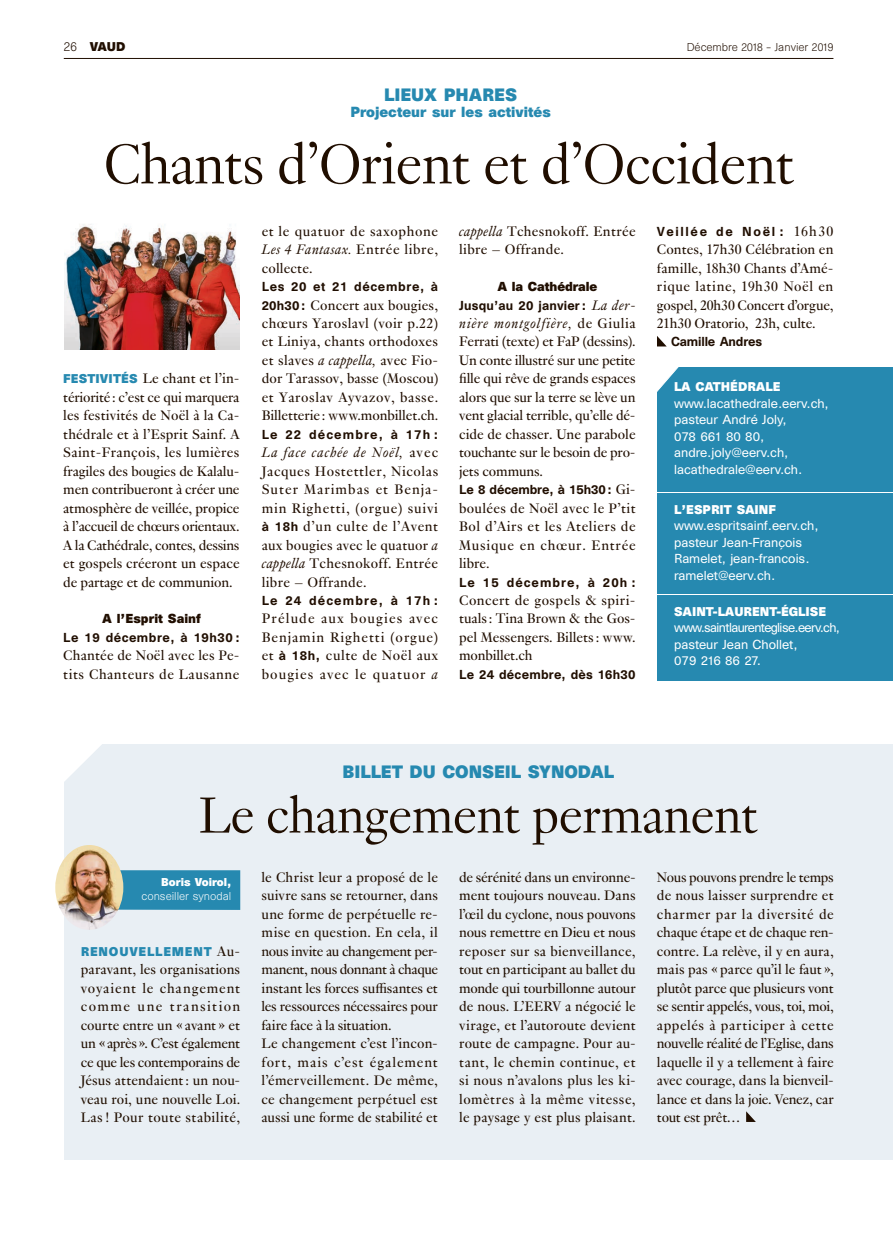
<style>
.page{position:relative;width:893px;height:1234px;background:#fff}
.page>*{position:absolute;margin:0;border:0;box-sizing:border-box;transform-origin:0 0}
.REF_Titres_indd{font:300 61.5px "Genath";letter-spacing:-.02em;color:#200e00}
.REF_Titres_indd-2{font:300 55.5px "Genath";letter-spacing:-.02em;color:#200e00}
.REF_Texte_indd{font:700 16.5px "Unica SB";letter-spacing:-.005em;color:#2689b0}
.REF_Texte_indd-2{font:15px/18.5px "Genath";letter-spacing:.01em;color:#200e00;text-align:justify}
.REF_Texte_indd-3{font:15px/18.5px "Genath";letter-spacing:.035em;color:#200e00}
.REF_Titre-encadre_in{font:700 13.5px "Unica SB";color:#2689b0}
.REF_Texte-encadre_in{font:12px/16.5px "Unica SB";color:#fff}
.REF_Texte-encadre_in-2{font:12px/16.5px "Unica SB";letter-spacing:-.05em;color:#fff}
.REF_Texte_indd-4{font:500 12px "Unica SB";letter-spacing:.045em;color:#200e00}
.REF_Texte_indd-5{font:500 12px/18.5px "Unica SB";letter-spacing:.01em;color:#200e00;text-align:center}
.REF_Texte_indd-6{font:500 12px "Unica SB";letter-spacing:.095em;color:#200e00}
.REF_Texte_indd-7{font:500 12px "Unica SB";letter-spacing:-.005em;color:#200e00}
.REF_Texte_indd-8{font:500 12px "Unica SB";letter-spacing:.025em;color:#200e00}
.REF_Texte_indd-9{font:500 12px "Unica SB";letter-spacing:.14em;color:#200e00}
.REF_Texte_indd-10{font:500 12px "Unica SB";letter-spacing:.09em;color:#200e00}
.REF_Intertitre_indd{font:700 12px "Unica SB";color:#200e00}
.REF_Texte_indd-11{font:500 12px "Unica SB";letter-spacing:-.01em;color:#200e00}
.REF_Texte-encadre_in-3{font:12px "Unica SB";letter-spacing:-.02em;color:#fff}
.REF_Texte-encadre_in-4{font:700 11.7px "Unica SB";color:#fff}
.REF_Texte_indd-12{font:700 11.7px "Unica SB";letter-spacing:.065em;color:#2689b0}
.REF_Texte_indd-13{font:700 11.7px "Unica SB";color:#fff}
.t1{font:700 11.7px "Unica SB";color:#200e00}
.t2{font:300 10.5px "Unica SB";color:#200e00}
.REF_legendes_copyrig{font:300 10.5px "Unica SB";color:#fff}
.REF_legendes_copyrig-2{font:700 10.5px "Unica SB";color:#fff}
.s1{font-weight:300;font-size:12px}
.s2{font-family:"Unica SB";font-weight:700;font-size:11.7px;color:#2689b0}
.s3{font-style:italic}
.s4{font-family:"Unica SB";font-weight:500;font-size:12px}
.s5{font-weight:700}
.s6{font-family:"Genath";font-weight:400;font-style:italic;font-size:15px}
.s7{font-family:"Genath";font-weight:400;font-size:15px}
.s8{font-family:"Genath";font-weight:400;font-size:15px;color:#200e00}
</style>
<div class="page">
<div style="left:65px;top:743px;width:828px;height:415px;background:#e9eff4"></div>
<svg style="left:64px;top:743px;width:61px;height:41px"></svg>
<svg style="left:746px;top:1111px;width:9px;height:10px"></svg>
<div style="left:123px;top:870px;width:117px;height:39px;background:#2689b0"></div>
<div style="left:657px;top:493px;width:236px;height:100px;background:#2689b0"></div>
<div style="left:657px;top:594px;width:236px;height:86px;background:#2689b0"></div>
<div style="left:657px;top:366px;width:236px;height:125px;background:#2689b0"></div>
<svg style="left:657px;top:366px;width:25px;height:26px"></svg>
<img style="left:55px;top:844px;width:68px;height:85px">
<svg style="left:657px;top:336px;width:10px;height:10px"></svg>
<img style="left:65px;top:224px;width:175px;height:125px">
<hr style="left:64px;top:58px;width:769px;height:1px;background:#200e00">
<p class="t1" style="left:64px;top:39px;width:63px"><span class="s1">26</span> VAUD</p>
<p class="t2" style="left:687px;top:41px;width:148px">Décembre 2018 – Janvier 2019</p>
<p class="REF_Texte_indd" style="left:384px;top:84px;width:134px">LIEUX PHARES</p>
<p class="REF_Titre-encadre_in" style="left:350px;top:104px;width:202px">Projecteur sur les activités</p>
<p class="REF_Titres_indd" style="left:103px;top:121px;width:693px">Chants d’Orient et d’Occident</p>
<p class="REF_Texte_indd-2" style="left:63px;top:368px;width:178px"><span class="s2">FESTIVITÉS</span> Le chant et l’in&shy;tériorité : c’est ce qui marquera les festivités de Noël à la Ca&shy;thédrale et à l’Esprit Sainf. A Saint-François, les lumières fragiles des bougies de Kalalu&shy;men contribueront à créer une atmosphère de veillée, propice à l’accueil de chœurs orientaux.<br>A la Cathédrale, contes, dessins et gospels créeront un espace de partage et de communion.</p>
<p class="REF_Intertitre_indd" style="left:102px;top:611px;width:100px">A l’Esprit Sainf</p>
<p class="REF_Texte_indd-4" style="left:63px;top:629px;width:178px">Le 19 décembre, à 19h30 :</p>
<p class="REF_Texte_indd-3" style="left:63px;top:645px;width:178px">Chantée de Noël avec les Pe&shy;tits Chanteurs de Lausanne</p>
<p class="REF_Texte_indd-2" style="left:262px;top:220px;width:178px">et le quatuor de saxophone <span class="s3">Les 4 Fantasax.</span> Entrée libre, collecte.</p>
<p class="REF_Texte_indd-4" style="left:262px;top:279px;width:178px">Les 20 et 21 décembre, à</p>
<p class="REF_Texte_indd-2" style="left:262px;top:294px;width:178px"><span class="s4">20h30:</span> Concert aux bougies, chœurs Yaroslavl (voir p.22) et Liniya, chants orthodoxes et slaves <span class="s3">a cappella,</span> avec Fio&shy;dor Tarassov, basse (Moscou) et Yaroslav Ayvazov, basse.<br>Billetterie : www.monbillet.ch.</p>
<p class="REF_Texte_indd-6" style="left:262px;top:426px;width:178px">Le 22 décembre, à 17h :</p>
<p class="REF_Texte_indd-2" style="left:262px;top:442px;width:178px"><span class="s3">La face cachée de Noël,</span> avec Jacques Hostettler, Nicolas Suter Marimbas et Benja&shy;min Righetti, (orgue) suivi <span class="s4">à 18h</span> d’un culte de l’Avent aux bougies avec le quatuor <span class="s3">a cappella</span> Tchesnokoff. Entrée libre – Offrande.</p>
<p class="REF_Texte_indd-6" style="left:262px;top:593px;width:178px">Le 24 décembre, à 17h :</p>
<p class="REF_Texte_indd-2" style="left:262px;top:608px;width:178px">Prélude aux bougies avec Benjamin Righetti (orgue) et <span class="s4">à 18h,</span> culte de Noël aux bougies avec le quatuor <span class="s3">a</span></p>
<p class="REF_Texte_indd-2" style="left:459px;top:220px;width:178px"><span class="s3">cappella</span> Tchesnokoff. Entrée libre – Offrande.</p>
<p class="REF_Texte_indd-5" style="left:459px;top:278px;width:178px"><span class="s5">A la Cathédrale<br></span>Jusqu’au 20 janvier : <span class="s6">La der-</span></p>
<p class="REF_Texte_indd-2" style="left:459px;top:313px;width:178px"><span class="s3">nière montgolfière,</span> de Giulia Ferrati (texte) et FaP (dessins).<br>Un conte illustré sur une petite fille qui rêve de grands espaces alors que sur la terre se lève un vent glacial terrible, qu’elle dé&shy;cide de chasser. Une parabole touchante sur le besoin de pro&shy;jets communs.</p>
<p class="REF_Texte_indd-7" style="left:459px;top:482px;width:178px">Le 8 décembre, à 15h30: <span class="s7">Gi-</span></p>
<p class="REF_Texte_indd-2" style="left:459px;top:497px;width:178px">boulées de Noël avec le P’tit Bol d’Airs et les Ateliers de Musique en chœur. Entrée libre.</p>
<p class="REF_Texte_indd-10" style="left:459px;top:574px;width:178px">Le 15 décembre, à 20h :</p>
<p class="REF_Texte_indd-2" style="left:459px;top:589px;width:178px">Concert de gospels &amp; spiri&shy;tuals : Tina Brown &amp; the Gos&shy;pel Messengers. Billets : www. monbillet.ch</p>
<p class="REF_Texte_indd-8" style="left:459px;top:666px;width:178px">Le 24 décembre, dès 16h30</p>
<p class="REF_Texte_indd-9" style="left:657px;top:224px;width:178px">Veillée de Noël : <span class="s7">16h30</span></p>
<p class="REF_Texte_indd-2" style="left:657px;top:239px;width:178px">Contes, 17h30 Célébration en famille, 18h30 Chants d’Amé&shy;rique latine, 19h30 Noël en gospel, 20h30 Concert d’orgue, 21h30 Oratorio, 23h, culte.</p>
<p class="REF_Texte_indd-11" style="left:671px;top:334px;width:93px">Camille Andres</p>
<p class="REF_Texte_indd-13" style="left:674px;top:379px;width:108px">LA CATHÉDRALE</p>
<p class="REF_Texte-encadre_in" style="left:674px;top:395px;width:156px">www.lacathedrale.eerv.ch, pasteur André Joly,</p>
<p class="REF_Texte-encadre_in" style="left:674px;top:428px;width:92px">078 661 80 80,</p>
<p class="REF_Texte-encadre_in" style="left:674px;top:445px;width:116px">andre.joly@eerv.ch,</p>
<p class="REF_Texte-encadre_in" style="left:674px;top:461px;width:130px">lacathedrale@eerv.ch.</p>
<p class="REF_Texte-encadre_in-4" style="left:674px;top:502px;width:103px">L’ESPRIT SAINF</p>
<p class="REF_Texte-encadre_in" style="left:674px;top:518px;width:146px">www.espritsainf.eerv.ch, pasteur Jean-François<br>Ramelet, jean-francois. ramelet@eerv.ch.</p>
<p class="REF_Texte-encadre_in-4" style="left:674px;top:604px;width:154px">SAINT-LAURENT-ÉGLISE</p>
<p class="REF_Texte-encadre_in-2" style="left:674px;top:619px;width:167px">www.saintlaurenteglise.eerv.ch, pasteur Jean Chollet,</p>
<p class="REF_Texte-encadre_in-3" style="left:674px;top:653px;width:88px">079 216 86 27.</p>
<p class="REF_Texte_indd" style="left:343px;top:761px;width:273px">BILLET DU CONSEIL SYNODAL</p>
<p class="REF_Titres_indd-2" style="left:198px;top:775px;width:561px">Le changement permanent</p>
<p class="REF_legendes_copyrig-2" style="left:161px;top:875px;width:72px">Boris Voirol,</p>
<p class="REF_legendes_copyrig" style="left:142px;top:889px;width:91px">conseiller synodal</p>
<p class="REF_Texte_indd-12" style="left:81px;top:943px;width:161px">RENOUVELLEMENT <span class="s8">Au-</span></p>
<p class="REF_Texte_indd-2" style="left:81px;top:958px;width:161px">paravant, les organisations voyaient le changement comme une transition courte entre un « avant » et un « après ». C’est également ce que les contemporains de Jésus attendaient : un nou&shy;veau roi, une nouvelle Loi.<br>Las ! Pour toute stabilité,</p>
<p class="REF_Texte_indd-2" style="left:261px;top:866px;width:178px;text-align:left">le Christ leur a proposé de le suivre sans se retourner, dans une forme de perpétuelle re&shy;mise en question. En cela, il nous invite au changement per&shy;manent, nous donnant à chaque instant les forces suffisantes et les ressources nécessaires pour faire face à la situation.<br>Le changement c’est l’incon&shy;fort, mais c’est également l’émerveillement. De même, ce changement perpétuel est aussi une forme de stabilité et</p>
<p class="REF_Texte_indd-2" style="left:459px;top:866px;width:178px">de sérénité dans un environne&shy;ment toujours nouveau. Dans l’œil du cyclone, nous pouvons nous remettre en Dieu et nous reposer sur sa bienveillance, tout en participant au ballet du monde qui tourbillonne autour de nous. L’EERV a négocié le virage, et l’autoroute devient route de campagne. Pour au&shy;tant, le chemin continue, et si nous n’avalons plus les ki&shy;lomètres à la même vitesse, le paysage y est plus plaisant.</p>
<p class="REF_Texte_indd-2" style="left:657px;top:866px;width:178px">Nous pouvons prendre le temps de nous laisser surprendre et charmer par la diversité de chaque étape et de chaque ren&shy;contre. La relève, il y en aura, mais pas « parce qu’il le faut », plutôt parce que plusieurs vont se sentir appelés, vous, toi, moi, appelés à participer à cette nouvelle réalité de l’Eglise, dans laquelle il y a tellement à faire avec courage, dans la bienveil&shy;lance et dans la joie. Venez, car tout est prêt…</p>
</div>
